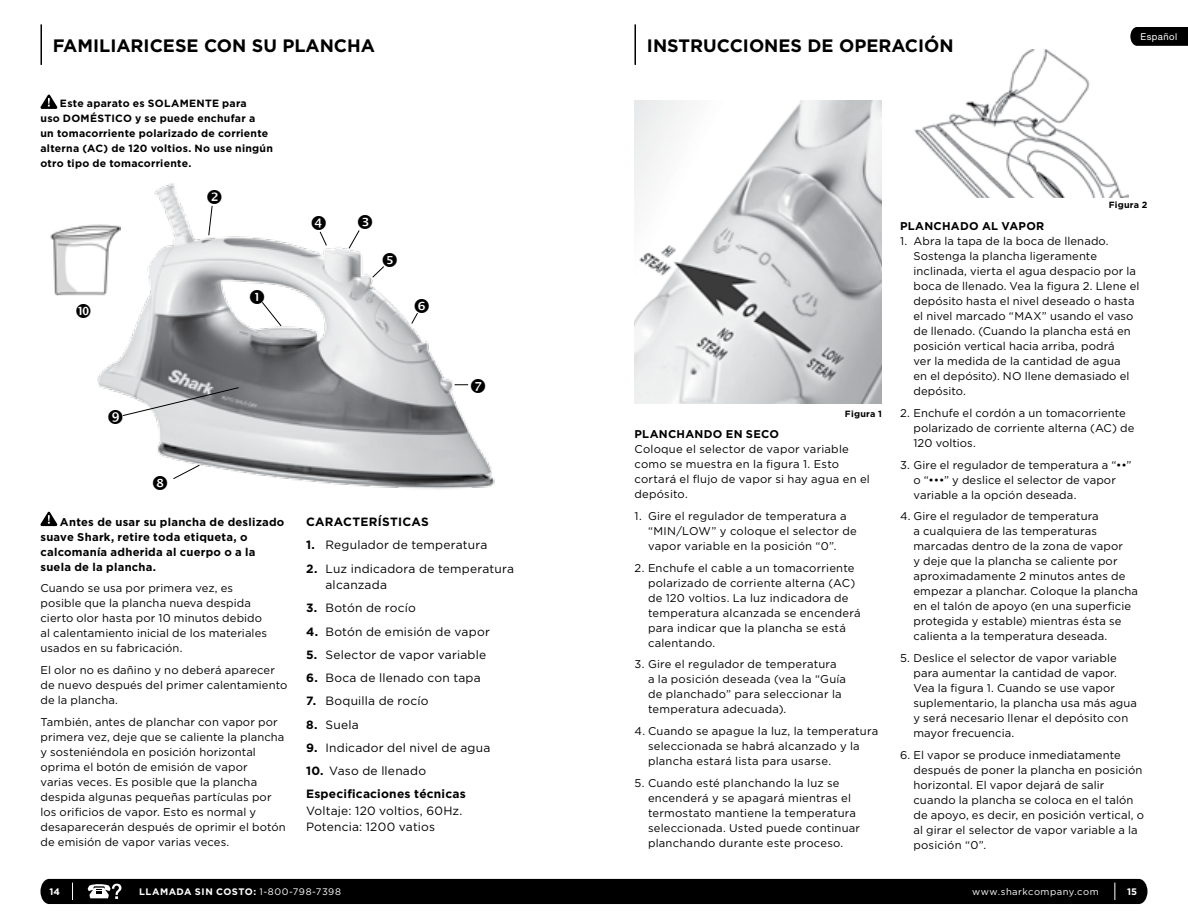
<style>
.page{position:relative;width:1188px;height:918px;background:#fff}
.page>*{position:absolute;margin:0;border:0;box-sizing:border-box;transform-origin:0 0}
.t1{font:700 18px "Gotham";color:#000}
.t2{font:12px/16.5px "Gotham";letter-spacing:.015em;color:#000}
.t3{font:700 12px/23.2px "Gotham";letter-spacing:.02em;color:#000}
.t4{font:11.25px/15px "Gotham";letter-spacing:.01em;color:#000}
.t5{font:700 11.25px/15px "Gotham";letter-spacing:.02em;color:#000}
.t6{font:700 10.5px/15px "Gotham";letter-spacing:.025em;color:#000}
.t7{font:700 9.45px "Gotham";letter-spacing:.05em;color:#fff}
.t8{font:9.45px "Gotham";letter-spacing:.055em;color:#fff}
.t9{font:9.45px "Helvetica Neue LT Std";letter-spacing:.05em;color:#fff}
.t10{font:700 9px "Gotham";letter-spacing:.025em;color:#000}
.s1{font-weight:700}
.s2{font-weight:400}
</style>
<div class="page">
<hr style="left:40px;top:24px;width:2px;height:41px;background:#000">
<div style="left:40px;top:879px;width:1108px;height:25px;background:#000"></div>
<svg style="left:1130px;top:27px;width:58px;height:19px"></svg>
<svg style="left:40px;top:511px;width:18px;height:15px"></svg>
<svg style="left:40px;top:94px;width:18px;height:15px"></svg>
<img style="left:97px;top:183px;width:398px;height:307px">
<img style="left:50px;top:217px;width:70px;height:83px">
<img style="left:914px;top:50px;width:215px;height:147px">
<hr style="left:634px;top:24px;width:2px;height:41px;background:#000">
<img style="left:634px;top:101px;width:248px;height:303px">
<svg style="left:250px;top:290px;width:32px;height:37px"></svg>
<svg style="left:207px;top:190px;width:14px;height:46px"></svg>
<svg style="left:348px;top:215px;width:49px;height:63px"></svg>
<svg style="left:411px;top:299px;width:18px;height:26px"></svg>
<svg style="left:455px;top:379px;width:30px;height:14px"></svg>
<svg style="left:153px;top:464px;width:47px;height:26px"></svg>
<svg style="left:109px;top:387px;width:131px;height:37px"></svg>
<svg style="left:312px;top:216px;width:15px;height:30px"></svg>
<h1 class="t1" style="left:53px;top:36px;width:324px">FAMILIARICESE CON SU PLANCHA</h1>
<p class="t6" style="left:40px;top:96px;width:234px;text-indent:19px">Este aparato es SOLAMENTE para<br>uso DOMÉSTICO y se puede enchufar a<br>un tomacorriente polarizado de corriente alterna (AC) de 120 voltios. No use ningún otro tipo de tomacorriente.</p>
<p class="t5" style="left:40px;top:514px;width:245px;text-indent:19px">Antes de usar su plancha de deslizado suave Shark, retire toda etiqueta, o calcomanía adherida al cuerpo o a la suela de la plancha.</p>
<p class="t4" style="left:40px;top:581px;width:228px">Cuando se usa por primera vez, es posible que la plancha nueva despida cierto olor hasta por 10 minutos debido al calentamiento inicial de los materiales usados en su fabricación.</p>
<p class="t4" style="left:40px;top:662px;width:248px">El olor no es dañino y no deberá aparecer de nuevo después del primer calentamiento de la plancha.</p>
<p class="t4" style="left:40px;top:714px;width:247px">También, antes de planchar con vapor por primera vez, deje que se caliente la plancha y sosteniéndola en posición horizontal oprima el botón de emisión de vapor<br>varias veces. Es posible que la plancha despida algunas pequeñas partículas por los orificios de vapor. Esto es normal y desaparecerán después de oprimir el botón de emisión de vapor varias veces.</p>
<p class="t3" style="left:306px;top:510px;width:124px">CARACTERÍSTICAS</p>
<p class="t2" style="left:306px;top:537px;width:183px"><span class="s1">1.</span> Regulador de temperatura</p>
<p class="t2" style="left:326px;top:560px;width:190px;text-indent:-20px"><span class="s1">2.</span> Luz indicadora de temperatura alcanzada</p>
<p class="t2" style="left:306px;top:600px;width:111px"><span class="s1">3.</span> Botón de rocío</p>
<p class="t2" style="left:306px;top:623px;width:185px"><span class="s1">4.</span> Botón de emisión de vapor</p>
<p class="t2" style="left:306px;top:646px;width:182px"><span class="s1">5.</span> Selector de vapor variable</p>
<p class="t2" style="left:306px;top:669px;width:176px"><span class="s1">6.</span> Boca de llenado con tapa</p>
<p class="t2" style="left:306px;top:693px;width:124px"><span class="s1">7.</span> Boquilla de rocío</p>
<p class="t2" style="left:306px;top:716px;width:54px"><span class="s1">8.</span> Suela</p>
<p class="t2" style="left:306px;top:739px;width:186px"><span class="s1">9.</span> Indicador del nivel de agua</p>
<p class="t3" style="left:306px;top:759px;width:161px">10. <span class="s2">Vaso de llenado<br></span>Especificaciones técnicas</p>
<p class="t2" style="left:306px;top:802px;width:158px">Voltaje: 120 voltios, 60Hz.<br>Potencia: 1200 vatios</p>
<h1 class="t1" style="left:647px;top:36px;width:308px">INSTRUCCIONES DE OPERACIÓN</h1>
<p class="t9" style="left:1140px;top:31px;width:38px">Español</p>
<p class="t10" style="left:1109px;top:199px;width:39px">Figura 2</p>
<p class="t10" style="left:845px;top:408px;width:38px">Figura 1</p>
<p class="t5" style="left:634px;top:426px;width:146px">PLANCHANDO EN SECO</p>
<p class="t4" style="left:634px;top:441px;width:237px">Coloque el selector de vapor variable como se muestra en la figura 1. Esto cortará el flujo de vapor si hay agua en el depósito.</p>
<p class="t4" style="left:648px;top:508px;width:210px;text-indent:-14px">1. Gire el regulador de temperatura a “MIN/LOW” y coloque el selector de vapor variable en la posición “0”.</p>
<p class="t4" style="left:648px;top:560px;width:214px;text-indent:-14px">2. Enchufe el cable a un tomacorriente polarizado de corriente alterna (AC) de 120 voltios. La luz indicadora de temperatura alcanzada se encenderá para indicar que la plancha se está calentando.</p>
<p class="t4" style="left:648px;top:657px;width:200px;text-indent:-14px">3. Gire el regulador de temperatura<br>a la posición deseada (vea la “Guía de planchado” para seleccionar la temperatura adecuada).</p>
<p class="t4" style="left:648px;top:723px;width:232px;text-indent:-14px">4. Cuando se apague la luz, la temperatura seleccionada se habrá alcanzado y la plancha estará lista para usarse.</p>
<p class="t4" style="left:648px;top:775px;width:214px;text-indent:-14px">5. Cuando esté planchando la luz se encenderá y se apagará mientras el termostato mantiene la temperatura seleccionada. Usted puede continuar planchando durante este proceso.</p>
<p class="t5" style="left:900px;top:218px;width:146px">PLANCHADO AL VAPOR</p>
<p class="t4" style="left:914px;top:233px;width:227px;text-indent:-14px">1. Abra la tapa de la boca de llenado.<br>Sostenga la plancha ligeramente inclinada, vierta el agua despacio por la boca de llenado. Vea la figura 2. Llene el depósito hasta el nivel deseado o hasta el nivel marcado “MAX” usando el vaso de llenado. (Cuando la plancha está en posición vertical hacia arriba, podrá<br>ver la medida de la cantidad de agua<br>en el depósito). NO llene demasiado el depósito.</p>
<p class="t4" style="left:914px;top:405px;width:222px;text-indent:-14px">2. Enchufe el cordón a un tomacorriente polarizado de corriente alterna (AC) de<br>120 voltios.</p>
<p class="t4" style="left:914px;top:457px;width:220px;text-indent:-14px">3. Gire el regulador de temperatura a “••” o “•••” y deslice el selector de vapor variable a la opción deseada.</p>
<p class="t4" style="left:914px;top:509px;width:226px;text-indent:-14px">4. Gire el regulador de temperatura<br>a cualquiera de las temperaturas marcadas dentro de la zona de vapor<br>y deje que la plancha se caliente por aproximadamente 2 minutos antes de empezar a planchar. Coloque la plancha en el talón de apoyo (en una superficie protegida y estable) mientras ésta se calienta a la temperatura deseada.</p>
<p class="t4" style="left:914px;top:650px;width:225px;text-indent:-14px">5. Deslice el selector de vapor variable para aumentar la cantidad de vapor.<br>Vea la figura 1. Cuando se use vapor suplementario, la plancha usa más agua y será necesario llenar el depósito con mayor frecuencia.</p>
<p class="t4" style="left:914px;top:747px;width:232px;text-indent:-14px">6. El vapor se produce inmediatamente después de poner la plancha en posición horizontal. El vapor dejará de salir cuando la plancha se coloca en el talón de apoyo, es decir, en posición vertical, o al girar el selector de vapor variable a la posición “0”.</p>
<p class="t7" style="left:50px;top:886px;width:11px">14</p>
<p class="t7" style="left:139px;top:886px;width:203px">LLAMADA SIN COSTO: <span class="s2">1-800-798-7398</span></p>
<p class="t8" style="left:972px;top:887px;width:128px">www.sharkcompany.com</p>
<p class="t7" style="left:1127px;top:886px;width:10px">15</p>
</div>
